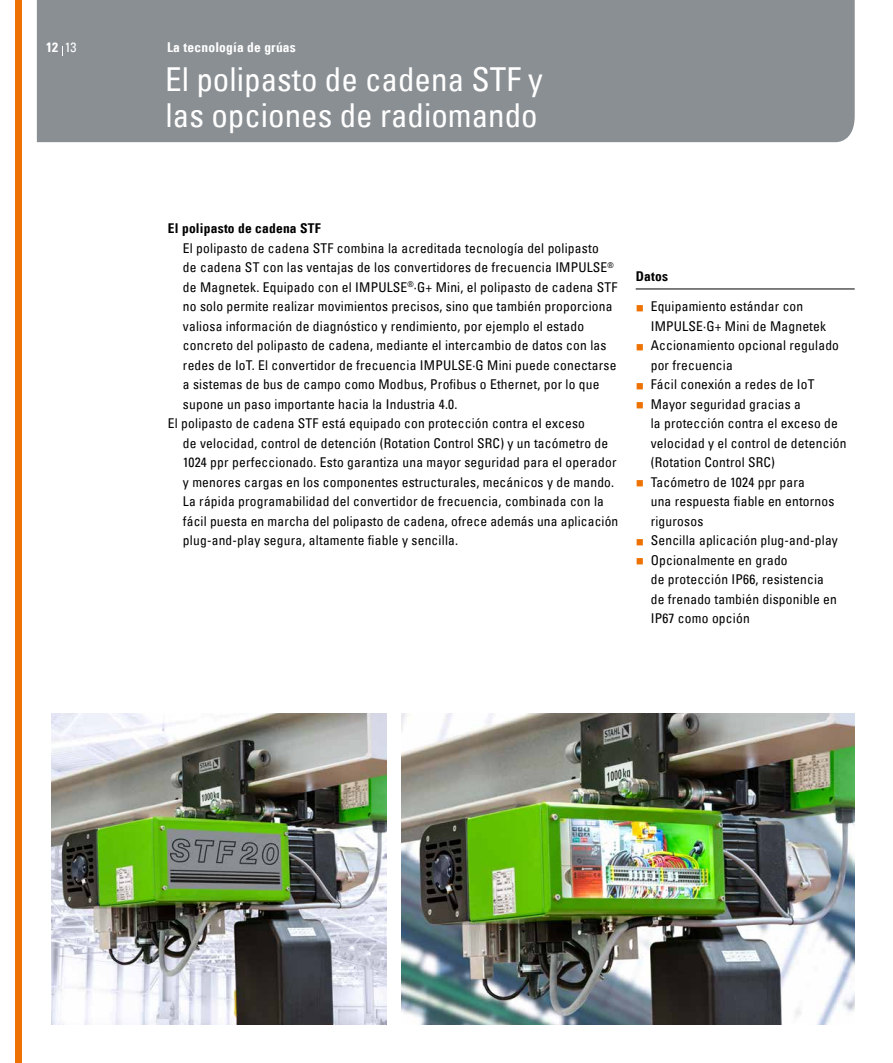
<style>
.page{position:relative;width:893px;height:1063px;background:#fff}
.page>*{position:absolute;margin:0;border:0;box-sizing:border-box;transform-origin:0 0}
.t1{font:condensed 33px/36px "Univers Com 57";color:#fff}
.t2{font:condensed 13.5px/19.5px "Univers Com 57";letter-spacing:.015em;color:#000}
.t3{font:13.5px "Univers Com 67 Bold Cond";letter-spacing:.015em;color:#000}
.t4{font:13.5px "Univers Com 67 Bold Cond";letter-spacing:.015em;color:#fff}
.s1{font-family:"Univers Com 57";font-stretch:condensed}
</style>
<div class="page">
<div style="left:37px;top:0;width:818px;height:143px;background:#8a8f93"></div>
<div style="left:15px;top:0;width:6px;height:1063px;background:#ee7203"></div>
<hr style="left:636px;top:289px;width:219px;height:1px;background:#000">
<img style="left:402px;top:713px;width:453px;height:312px">
<img style="left:51px;top:713px;width:336px;height:312px">
<p class="t4" style="left:46px;top:39px;width:32px">12 <span class="s1">13</span></p>
<p class="t4" style="left:167px;top:39px;width:130px">La tecnología de grúas</p>
<h1 class="t1" style="left:165px;top:61px;width:379px">El polipasto de cadena STF y las opciones de radiomando</h1>
<p class="t3" style="left:168px;top:220px;width:154px">El polipasto de cadena STF</p>
<p class="t2" style="left:183px;top:238px;width:417px">El polipasto de cadena STF combina la acreditada tecnología del polipasto</p>
<p class="t2" style="left:183px;top:258px;width:432px">de cadena ST con las ventajas de los convertidores de frecuencia IMPULSE<sup>®</sup></p>
<p class="t2" style="left:183px;top:277px;width:436px">de Magnetek. Equipado con el IMPULSE<sup>®</sup>·G+ Mini, el polipasto de cadena STF</p>
<p class="t2" style="left:183px;top:297px;width:431px">no solo permite realizar movimientos precisos, sino que también proporciona</p>
<p class="t2" style="left:183px;top:316px;width:403px">valiosa información de diagnóstico y rendimiento, por ejemplo el estado</p>
<p class="t2" style="left:183px;top:336px;width:425px">concreto del polipasto de cadena, mediante el intercambio de datos con las</p>
<p class="t2" style="left:183px;top:355px;width:435px">redes de IoT. El convertidor de frecuencia IMPULSE·G Mini puede conectarse</p>
<p class="t2" style="left:183px;top:374px;width:418px">a sistemas de bus de campo como Modbus, Profibus o Ethernet, por lo que</p>
<p class="t2" style="left:183px;top:394px;width:276px">supone un paso importante hacia la Industria 4.0.</p>
<p class="t2" style="left:168px;top:413px;width:419px">El polipasto de cadena STF está equipado con protección contra el exceso</p>
<p class="t2" style="left:183px;top:433px;width:427px">de velocidad, control de detención (Rotation Control SRC) y un tacómetro de</p>
<p class="t2" style="left:183px;top:452px;width:435px">1024 ppr perfeccionado. Esto garantiza una mayor seguridad para el operador</p>
<p class="t2" style="left:183px;top:472px;width:433px">y menores cargas en los componentes estructurales, mecánicos y de mando.</p>
<p class="t2" style="left:183px;top:491px;width:423px">La rápida programabilidad del convertidor de frecuencia, combinada con la</p>
<p class="t2" style="left:183px;top:511px;width:437px">fácil puesta en marcha del polipasto de cadena, ofrece además una aplicación</p>
<p class="t2" style="left:183px;top:530px;width:277px">plug-and-play segura, altamente fiable y sencilla.</p>
<p class="t3" style="left:636px;top:268px;width:34px">Datos</p>
<p class="t2" style="left:651px;top:297px;width:197px">Equipamiento estándar con<br>IMPULSE·G+ Mini de Magnetek<br>Accionamiento opcional regulado por frecuencia<br>Fácil conexión a redes de IoT<br>Mayor seguridad gracias a<br>la protección contra el exceso de velocidad y el control de detención (Rotation Control SRC)<br>Tacómetro de 1024 ppr para<br>una respuesta fiable en entornos rigurosos<br>Sencilla aplicación plug-and-play<br>Opcionalmente en grado<br>de protección IP66, resistencia<br>de frenado también disponible en<br>IP67 como opción</p>
</div>
